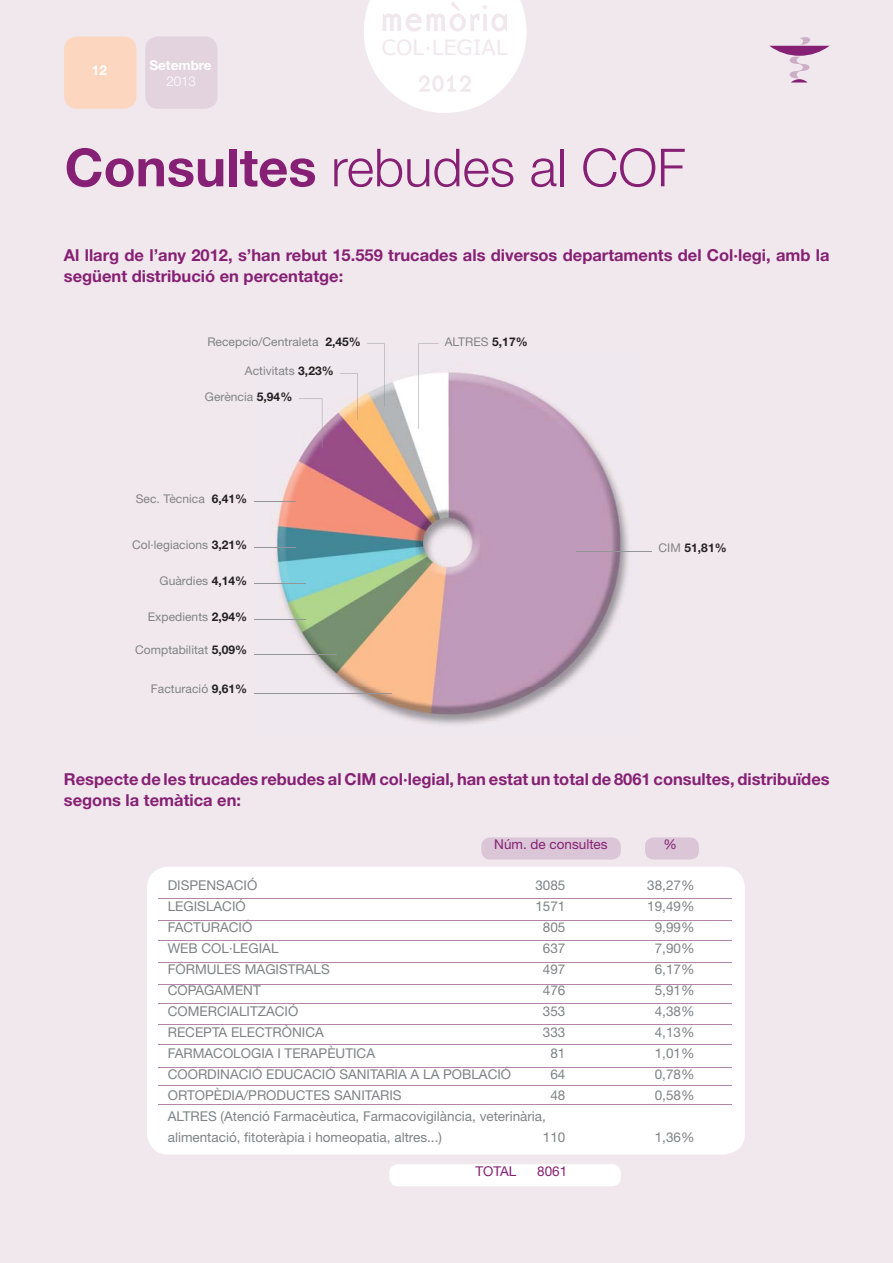
<style>
.page{position:relative;width:893px;height:1263px;background:#fff}
.page>*{position:absolute;margin:0;border:0;box-sizing:border-box;transform-origin:0 0}
.t1{font:300 52.5px "Helvetica Neue LT Std";color:#862074}
.t2{font:20.85px "Verdana";color:#f1e8ed}
.t3{font:700 16.5px/21px "Helvetica Neue LT Std";color:#862074}
.t4{font:13.5px/21px "Helvetica Neue LT Std";color:#808285}
.t5{font:13.5px "Helvetica Neue LT Std";color:#862074}
.t6{font:700 13.5px "Helvetica Neue LT Std";color:#fff}
.t7{font:300 13.5px "Helvetica Neue LT Std";color:#fff}
.t8{font:12px/25.5px "Helvetica Neue LT Std";letter-spacing:.005em;color:#808285}
.t9{font:700 12px "Helvetica Neue LT Std";color:#231f20}
.s1{font-weight:700}
.s2{font-weight:700;color:#231f20}
.s3{font-weight:400;color:#808285}
</style>
<div class="page">
<div style="left:0;top:0;width:892px;height:1263px;background:#f1e8ed"></div>
<img style="left:257px;top:372px;width:383px;height:353px">
<hr style="left:254px;top:620px;width:52px;height:1px;background:#939598">
<div style="left:147px;top:867px;width:598px;height:287px;background:#fff;border-radius:21px"></div>
<div style="left:481px;top:837px;width:140px;height:23px;background:#dac6d7;border-radius:9px"></div>
<div style="left:389px;top:1164px;width:232px;height:22px;background:#fff;border-radius:9px"></div>
<div style="left:645px;top:837px;width:54px;height:23px;background:#dac6d7;border-radius:9px"></div>
<hr style="left:158px;top:920px;width:574px;height:1px;background:#b485aa">
<hr style="left:158px;top:898px;width:574px;height:1px;background:#b485aa">
<hr style="left:158px;top:941px;width:574px;height:1px;background:#b485aa">
<hr style="left:158px;top:962px;width:574px;height:1px;background:#b485aa">
<hr style="left:158px;top:984px;width:574px;height:1px;background:#b485aa">
<hr style="left:158px;top:1067px;width:574px;height:1px;background:#b485aa">
<hr style="left:158px;top:1003px;width:574px;height:1px;background:#b485aa">
<hr style="left:158px;top:1085px;width:574px;height:1px;background:#b485aa">
<hr style="left:158px;top:1025px;width:574px;height:1px;background:#b485aa">
<hr style="left:158px;top:1044px;width:574px;height:1px;background:#b485aa">
<hr style="left:158px;top:1104px;width:574px;height:1px;background:#b485aa">
<div style="left:64px;top:36px;width:72px;height:73px;background:#fdd6bf;border-radius:13px"></div>
<div style="left:145px;top:36px;width:72px;height:73px;background:#e2d3df;border-radius:13px"></div>
<svg style="left:769px;top:37px;width:60px;height:46px"></svg>
<hr style="left:254px;top:654px;width:83px;height:1px;background:#939598">
<hr style="left:254px;top:693px;width:138px;height:1px;background:#939598">
<hr style="left:254px;top:584px;width:52px;height:1px;background:#939598">
<hr style="left:254px;top:548px;width:41px;height:1px;background:#939598">
<hr style="left:254px;top:502px;width:41px;height:1px;background:#939598">
<svg style="left:367px;top:344px;width:18px;height:63px"></svg>
<svg style="left:418px;top:344px;width:20px;height:85px"></svg>
<svg style="left:299px;top:399px;width:23px;height:49px"></svg>
<svg style="left:340px;top:373px;width:17px;height:47px"></svg>
<hr style="left:576px;top:552px;width:75px;height:1px;background:#939598">
<svg style="left:364px;top:0;width:162px;height:113px"></svg>
<p class="t6" style="left:92px;top:65px;width:17px">12</p>
<p class="t6" style="left:149px;top:60px;width:64px">Setembre</p>
<p class="t7" style="left:166px;top:77px;width:31px">2013</p>
<h2 class="t2" style="left:381px;top:34px;width:127px">COL∙LEGIAL</h2>
<h1 class="t1" style="left:65px;top:149px;width:622px"><span class="s1">Consultes</span> rebudes al COF</h1>
<p class="t3" style="left:64px;top:246px;width:767px">Al llarg de l’any 2012, s’han rebut 15.559 trucades als diversos departaments del Col·legi, amb la següent distribució en percentatge:</p>
<p class="t8" style="left:207px;top:330px;width:155px">Recepcio/Centraleta <span class="s2">2,45%</span></p>
<p class="t8" style="left:445px;top:330px;width:84px">ALTRES <span class="s2">5,17%</span></p>
<p class="t8" style="left:205px;top:360px;width:130px;text-indent:40px">Activitats <span class="s2">3,23%<br></span>Gerència <span class="s2">5,94%</span></p>
<p class="t8" style="left:136px;top:487px;width:113px">Sec. Tècnica <span class="s2">6,41%</span></p>
<p class="t8" style="left:132px;top:533px;width:117px">Col·legiacions <span class="s2">3,21%</span></p>
<p class="t8" style="left:159px;top:569px;width:89px">Guàrdies <span class="s2">4,14%</span></p>
<p class="t8" style="left:148px;top:605px;width:101px">Expedients <span class="s2">2,94%</span></p>
<p class="t8" style="left:135px;top:638px;width:114px">Comptabilitat <span class="s2">5,09%</span></p>
<p class="t8" style="left:151px;top:678px;width:98px">Facturació <span class="s2">9,61%</span></p>
<p class="t9" style="left:658px;top:544px;width:70px"><span class="s3">CIM</span> 51,81%</p>
<p class="t3" style="left:64px;top:770px;width:767px">Respecte de les trucades rebudes al CIM col·legial, han estat un total de 8061 consultes, distribuïdes segons la temàtica en:</p>
<p class="t5" style="left:494px;top:839px;width:115px">Núm. de consultes</p>
<p class="t5" style="left:663px;top:839px;width:15px">%</p>
<p class="t4" style="left:168px;top:876px;width:91px">DISPENSACIÓ</p>
<p class="t4" style="left:535px;top:876px;width:32px">3085</p>
<p class="t4" style="left:647px;top:876px;width:49px">38,27%</p>
<p class="t4" style="left:168px;top:897px;width:80px">LEGISLACIÓ</p>
<p class="t4" style="left:535px;top:897px;width:32px">1571</p>
<p class="t4" style="left:647px;top:897px;width:49px">19,49%</p>
<p class="t4" style="left:168px;top:918px;width:86px">FACTURACIÓ</p>
<p class="t4" style="left:543px;top:918px;width:24px">805</p>
<p class="t4" style="left:654px;top:918px;width:41px">9,99%</p>
<p class="t4" style="left:168px;top:939px;width:112px">WEB COL·LEGIAL</p>
<p class="t4" style="left:543px;top:939px;width:24px">637</p>
<p class="t4" style="left:654px;top:939px;width:41px">7,90%</p>
<p class="t4" style="left:168px;top:960px;width:164px">FÓRMULES MAGISTRALS</p>
<p class="t4" style="left:543px;top:960px;width:24px">497</p>
<p class="t4" style="left:654px;top:960px;width:41px">6,17%</p>
<p class="t4" style="left:168px;top:981px;width:95px">COPAGAMENT</p>
<p class="t4" style="left:543px;top:981px;width:24px">476</p>
<p class="t4" style="left:654px;top:981px;width:41px">5,91%</p>
<p class="t4" style="left:168px;top:1002px;width:132px">COMERCIALITZACIÓ</p>
<p class="t4" style="left:543px;top:1002px;width:24px">353</p>
<p class="t4" style="left:654px;top:1002px;width:41px">4,38%</p>
<p class="t4" style="left:168px;top:1023px;width:157px">RECEPTA ELECTRÒNICA</p>
<p class="t4" style="left:543px;top:1023px;width:24px">333</p>
<p class="t4" style="left:654px;top:1023px;width:41px">4,13%</p>
<p class="t4" style="left:168px;top:1044px;width:209px">FARMACOLOGIA I TERAPÈUTICA</p>
<p class="t4" style="left:550px;top:1044px;width:17px">81</p>
<p class="t4" style="left:654px;top:1044px;width:41px">1,01%</p>
<p class="t4" style="left:168px;top:1065px;width:345px">COORDINACIÓ EDUCACIÓ SANITARIA A LA POBLACIÓ</p>
<p class="t4" style="left:550px;top:1065px;width:17px">64</p>
<p class="t4" style="left:654px;top:1065px;width:41px">0,78%</p>
<p class="t4" style="left:168px;top:1086px;width:235px">ORTOPÈDIA/PRODUCTES SANITARIS</p>
<p class="t4" style="left:550px;top:1086px;width:17px">48</p>
<p class="t4" style="left:654px;top:1086px;width:41px">0,58%</p>
<p class="t4" style="left:168px;top:1107px;width:380px">ALTRES (Atenció Farmacèutica, Farmacovigilància, veterinària, alimentació, fitoteràpia i homeopatia, altres...)</p>
<p class="t4" style="left:543px;top:1128px;width:24px">110</p>
<p class="t4" style="left:654px;top:1128px;width:41px">1,36%</p>
<p class="t5" style="left:475px;top:1166px;width:42px">TOTAL</p>
<p class="t5" style="left:537px;top:1166px;width:32px">8061</p>
</div>
